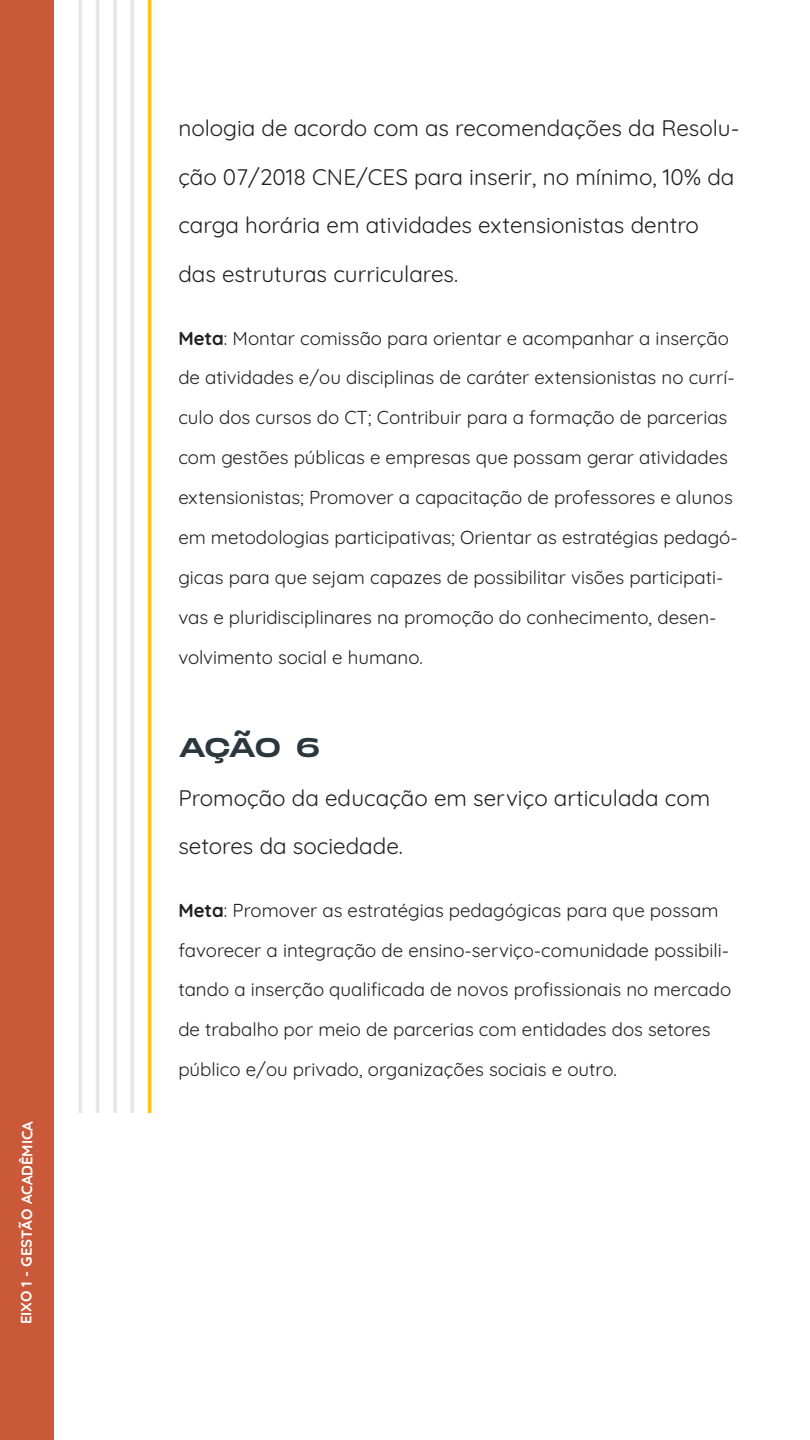
<style>
.page{position:relative;width:810px;height:1440px;background:#fff}
.page>*{position:absolute;margin:0;border:0;box-sizing:border-box;transform-origin:0 0}
.t1{font:27px "Monument Extended";color:#2b373d}
.t2{font:22.5px/48.8px "Quicksand";color:#231f20}
.t3{font:18.75px/39.8px "Quicksand";color:#231f20}
.t4{font:700 15px "Quicksand";letter-spacing:-.01em;color:#fff}
.s1{font-weight:700}
</style>
<div class="page">
<hr style="left:96px;top:0;width:4px;height:1113px;background:#e6e7e8">
<hr style="left:113px;top:0;width:4px;height:1113px;background:#e6e7e8">
<hr style="left:130px;top:0;width:4px;height:1113px;background:#e6e7e8">
<hr style="left:148px;top:0;width:3px;height:1113px;background:#ffc31a">
<hr style="left:78px;top:0;width:4px;height:1113px;background:#e6e7e8">
<div style="left:0;top:0;width:54px;height:1440px;background:#ca593a"></div>
<p class="t4" style="left:15px;top:1324px;width:205px;rotate:-90deg">EIXO 1 - GESTÃO ACADÊMICA</p>
<p class="t2" style="left:178px;top:101px;width:563px">nologia de acordo com as recomendações da Resolu&shy;ção 07/2018 CNE/CES para inserir, no mínimo, 10% da carga horária em atividades extensionistas dentro das estruturas curriculares.</p>
<p class="t3" style="left:178px;top:316px;width:561px"><span class="s1">Meta</span>: Montar comissão para orientar e acompanhar a inserção de atividades e/ou disciplinas de caráter extensionistas no currí&shy;culo dos cursos do CT; Contribuir para a formação de parcerias com gestões públicas e empresas que possam gerar atividades extensionistas; Promover a capacitação de professores e alunos em metodologias participativas; Orientar as estratégias pedagó&shy;gicas para que sejam capazes de possibilitar visões participati&shy;vas e pluridisciplinares na promoção do conhecimento, desen&shy;volvimento social e humano.</p>
<h1 class="t1" style="left:178px;top:727px;width:143px">AÇÃO 6</h1>
<p class="t2" style="left:178px;top:771px;width:533px">Promoção da educação em serviço articulada com setores da sociedade.</p>
<p class="t3" style="left:178px;top:888px;width:554px"><span class="s1">Meta</span>: Promover as estratégias pedagógicas para que possam favorecer a integração de ensino-serviço-comunidade possibili&shy;tando a inserção qualificada de novos profissionais no mercado de trabalho por meio de parcerias com entidades dos setores público e/ou privado, organizações sociais e outro.</p>
</div>
